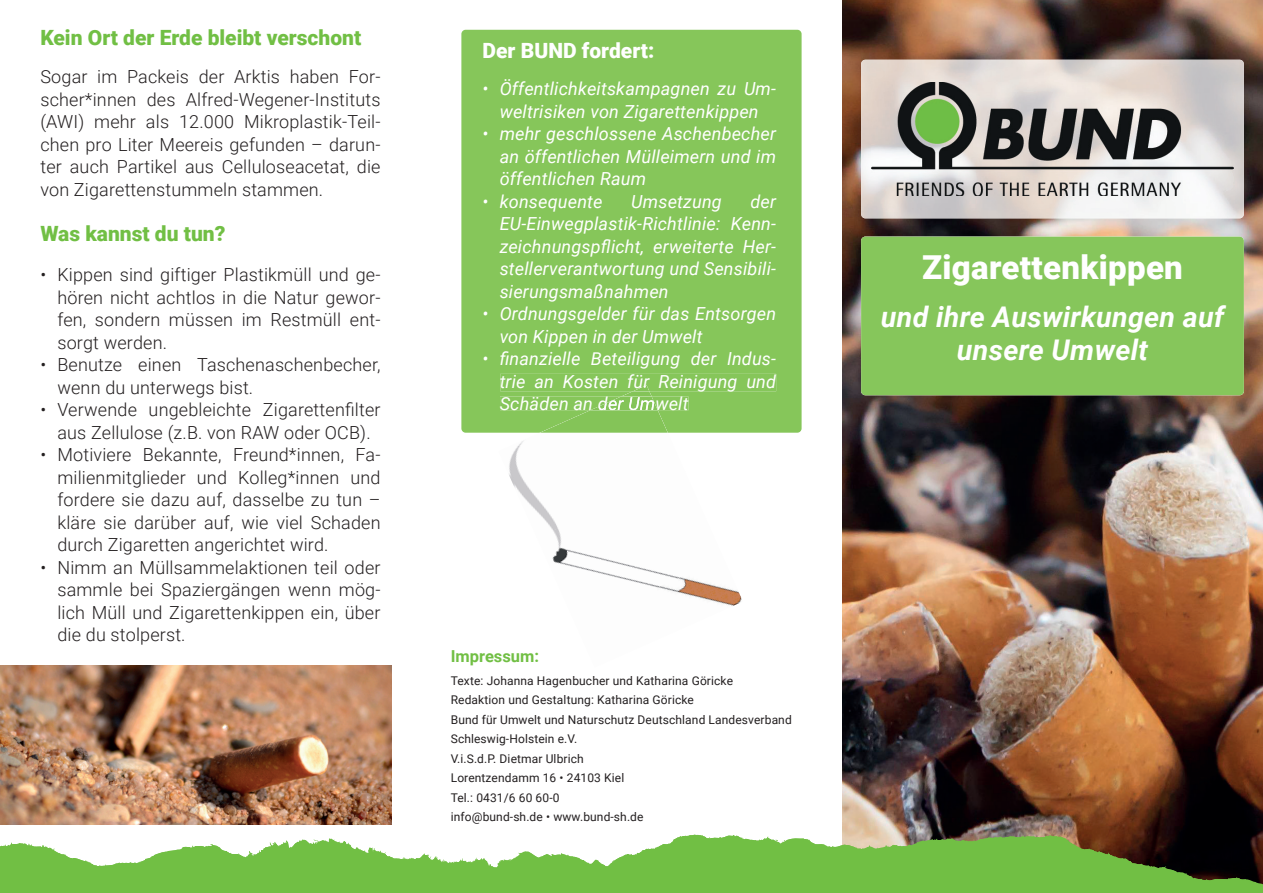
<style>
.page{position:relative;width:1263px;height:893px;background:#fff}
.page>*{position:absolute;margin:0;border:0;box-sizing:border-box;transform-origin:0 0}
.t1{font:900 33px "Roboto";letter-spacing:.01em;color:#fff}
.t2{font:italic 700 28.5px/33px "Roboto";letter-spacing:.01em;color:#fff;text-align:center}
.t3{font:900 21px "Roboto";color:#71bf44}
.t4{font:900 21px "Roboto";color:#fff}
.t5{font:300 18px/22.5px "Roboto";letter-spacing:.01em;color:#231f20;text-align:justify}
.t6{font:italic 18px/22.5px "Roboto";letter-spacing:.01em;color:#fff;text-align:justify}
.t7{font:700 16.5px "Roboto";color:#71bf44}
.t8{font:12px/19.5px "Roboto";letter-spacing:.01em;color:#231f20}
</style>
<div class="page">
<div style="left:461px;top:30px;width:340px;height:403px;background:#86c65a"></div>
<div style="left:500px;top:374px;width:276px;height:36px;background:#86c65a"></div>
<img style="left:842px;top:0;width:421px;height:834px">
<img style="left:861px;top:60px;width:383px;height:158px">
<div style="left:861px;top:237px;width:383px;height:158px;background:#86c65b"></div>
<img style="left:872px;top:82px;width:361px;height:114px">
<img style="left:621px;top:391px;width:31px;height:5px">
<img style="left:509px;top:441px;width:28px;height:70px">
<img style="left:537px;top:498px;width:64px;height:69px">
<img style="left:575px;top:558px;width:167px;height:48px">
<img style="left:540px;top:410px;width:128px;height:23px">
<img style="left:633px;top:385px;width:16px;height:6px">
<img style="left:590px;top:396px;width:68px;height:14px">
<img style="left:0;top:665px;width:391px;height:160px">
<svg style="left:0;top:834px;width:1263px;height:59px;fill:#71bf44"></svg>
<hr style="left:690px;top:835px;width:1px;height:32px;background:#71bf44">
<svg style="left:622px;top:835px;width:68px;height:32px"></svg>
<svg style="left:588px;top:835px;width:34px;height:32px"></svg>
<svg style="left:542px;top:835px;width:46px;height:32px"></svg>
<p class="t3" style="left:40px;top:23px;width:322px">Kein Ort der Erde bleibt verschont</p>
<p class="t5" style="left:40px;top:65px;width:342px">Sogar im Packeis der Arktis haben For&shy;scher*innen des Alfred-Wegener-Instituts (AWI) mehr als 12.000 Mikroplastik-Teil&shy;chen pro Liter Meereis gefunden – darun&shy;ter auch Partikel aus Celluloseacetat, die von Zigarettenstummeln stammen.</p>
<p class="t3" style="left:40px;top:218px;width:187px">Was kannst du tun?</p>
<p class="t5" style="left:57px;top:263px;width:325px;text-indent:-17px">• Kippen sind giftiger Plastikmüll und ge&shy;hören nicht achtlos in die Natur gewor&shy;fen, sondern müssen im Restmüll ent&shy;sorgt werden.</p>
<p class="t5" style="left:57px;top:353px;width:325px;text-indent:-17px">• Benutze einen Taschenaschenbecher, wenn du unterwegs bist.</p>
<p class="t5" style="left:40px;top:398px;width:342px;text-align:center">• Verwende ungebleichte Zigarettenfilter aus Zellulose (z.B. von RAW oder OCB).</p>
<p class="t5" style="left:57px;top:443px;width:325px;text-indent:-17px">• Motiviere Bekannte, Freund*innen, Fa&shy;milienmitglieder und Kolleg*innen und fordere sie dazu auf, dasselbe zu tun – kläre sie darüber auf, wie viel Schaden durch Zigaretten angerichtet wird.</p>
<p class="t5" style="left:57px;top:555px;width:325px;text-indent:-17px">• Nimm an Müllsammelaktionen teil oder sammle bei Spaziergängen wenn mög&shy;lich Müll und Zigarettenkippen ein, über die du stolperst.</p>
<p class="t4" style="left:483px;top:35px;width:173px">Der BUND fordert:</p>
<p class="t6" style="left:483px;top:77px;width:295px;text-align:center">• Öffentlichkeitskampagnen zu Um&shy;weltrisiken von Zigarettenkippen</p>
<p class="t6" style="left:500px;top:122px;width:278px;text-indent:-17px">• mehr geschlossene Aschenbecher an öffentlichen Mülleimern und im öffentlichen Raum</p>
<p class="t6" style="left:483px;top:189px;width:121px">• konsequente</p>
<p class="t6" style="left:631px;top:189px;width:92px">Umsetzung</p>
<p class="t6" style="left:500px;top:189px;width:278px;text-indent:251px">der EU-Einwegplastik-Richtlinie: Kenn&shy;zeichnungspflicht, erweiterte Her&shy;stellerverantwortung und Sensibili&shy;sierungsmaßnahmen</p>
<p class="t6" style="left:500px;top:302px;width:278px;text-indent:-17px">• Ordnungsgelder für das Entsorgen von Kippen in der Umwelt</p>
<p class="t6" style="left:500px;top:347px;width:278px;text-indent:-17px">• finanzielle Beteiligung der Indus&shy;trie an Kosten für Reinigung und Schäden an der Umwelt</p>
<p class="t7" style="left:451px;top:645px;width:90px">Impressum:</p>
<p class="t8" style="left:451px;top:670px;width:343px">Texte: Johanna Hagenbucher und Katharina Göricke<br>Redaktion und Gestaltung: Katharina Göricke<br>Bund für Umwelt und Naturschutz Deutschland Landesverband Schleswig-Holstein e.V.<br>V.i.S.d.P. Dietmar Ulbrich<br>Lorentzendamm 16 • 24103 Kiel<br>Tel.: 0431/6 60 60-0<br>info@bund-sh.de • www.bund-sh.de</p>
<h1 class="t1" style="left:922px;top:244px;width:262px">Zigarettenkippen</h1>
<h2 class="t2" style="left:881px;top:300px;width:345px">und ihre Auswirkungen auf unsere Umwelt</h2>
</div>
